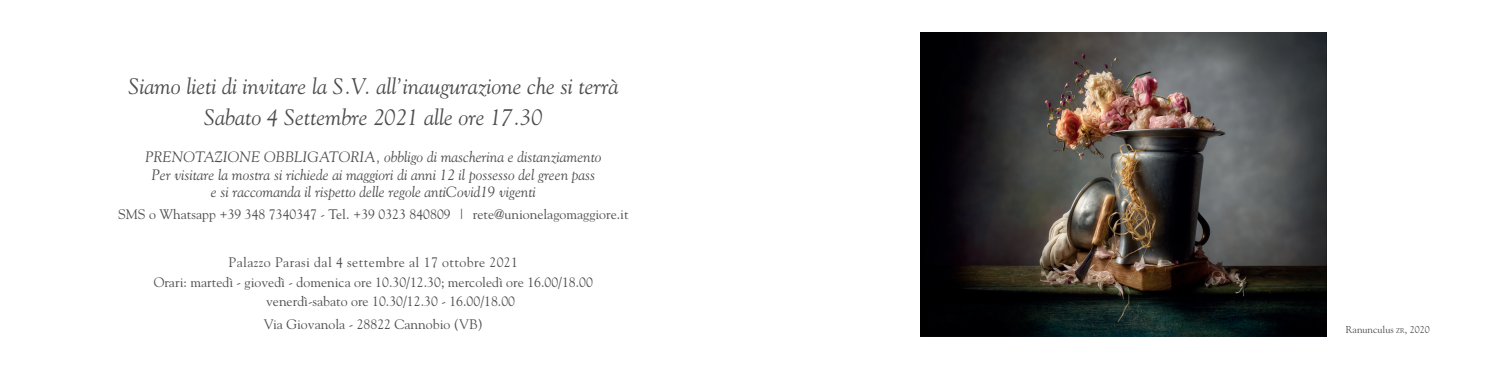
<style>
.page{position:relative;width:1503px;height:369px;background:#fff}
.page>*{position:absolute;margin:0;border:0;box-sizing:border-box;transform-origin:0 0}
.t1{font:italic 22.5px/31.2px "Goudy";color:#4b4c4d;text-align:center}
.t2{font:italic 15px/17.5px "Goudy";color:#4b4c4d;text-align:center}
.t3{font:13.75px/20px "Goudy";color:#4b4c4d;text-align:center}
.t4{font:10px "Goudy";color:#4b4c4d}
.s1{font-size:7px}
.s2{font-style:inherit}
</style>
<div class="page">
<img style="left:921px;top:33px;width:405px;height:303px">
<h1 class="t1" style="left:128px;top:70px;width:492px">Siamo lieti di invitare la S.V. all’inaugurazione che si terrà<br>Sabato 4 Settembre 2021 alle ore 17.30</h1>
<p class="t2" style="left:145px;top:148px;width:458px">PRENOTAZIONE OBBLIGATORIA, obbligo di mascherina e distanziamento<br>Per visitare la mostra si richiede ai maggiori di anni 12 il possesso del green pass<br>e si raccomanda il rispetto delle regole antiCovid19 vigenti</p>
<p class="t3" style="left:118px;top:203px;width:512px">SMS o Whatsapp +39 348 7340347 - Tel. +39 0323 840809 | rete@unionelagomaggiore.it</p>
<p class="t3" style="left:154px;top:252px;width:441px">Palazzo Parasi dal 4 settembre al 17 ottobre 2021<br>Orari: martedì - giovedì - domenica ore 10.30/12.30; mercoledì ore 16.00/18.00</p>
<p class="t3" style="left:264px;top:289px;width:253px;line-height:22.5px;text-align:left">venerdì-sabato ore 10.30/12.30 - 16.00/18.00<br>Via Giovanola - 28822 Cannobio (VB)</p>
<p class="t4" style="left:1345px;top:323px;width:85px">Ranunculus <span class="s1">zr</span><span class="s2">,</span> 2020</p>
</div>
